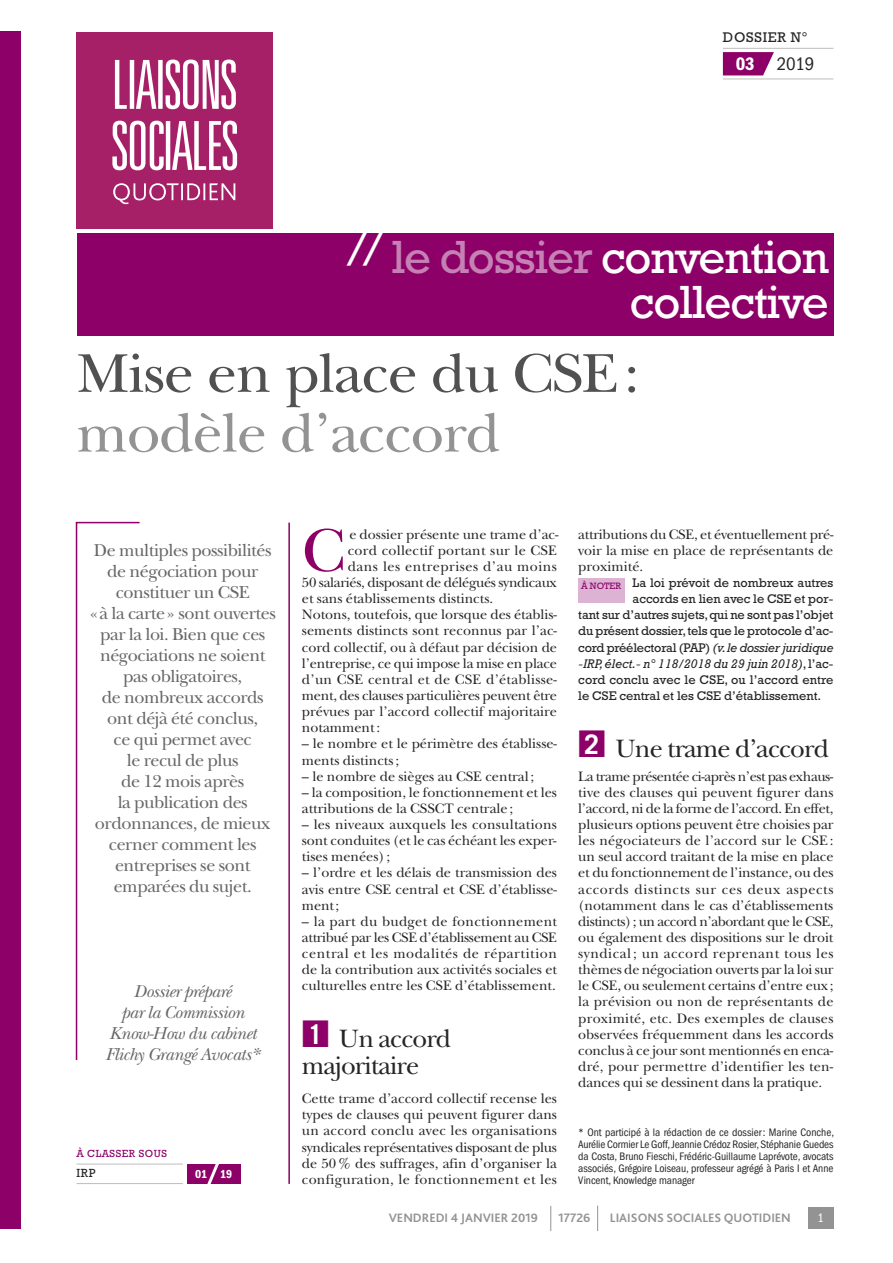
<style>
.page{position:relative;width:893px;height:1263px;background:#fff}
.page>*{position:absolute;margin:0;border:0;box-sizing:border-box;transform-origin:0 0}
.t1{font:63.15px "New Baskerville Std";color:#8c0068}
.t2{font:57px "New Baskerville Std";letter-spacing:-.02em;color:#525152;scale:1.05 1}
.t3{font:57px "New Baskerville Std";letter-spacing:-.02em;color:#939393;scale:1.05 1}
.t4{font:47.25px/45px "Rockwell Std";letter-spacing:-.025em;color:#fff;text-align:right}
.t5{font:26.25px/27px "New Baskerville Std";letter-spacing:-.035em;color:#272627}
.t6{font:condensed 18.75px "ITC Franklin Gothic Std";color:#272627}
.t7{font:18px/21px "New Baskerville Std";letter-spacing:-.025em;color:#686768;text-align:center}
.t8{font:italic 18px/21px "New Baskerville Std";letter-spacing:-.025em;color:#686768;text-align:center}
.t9{font:14.25px/16.2px "New Baskerville Std";color:#272627;text-align:justify}
.t10{font:14.25px "New Baskerville Std";letter-spacing:-.02em;color:#272627}
.t11{font:14.25px "New Baskerville Std";letter-spacing:.02em;color:#272627}
.t12{font:14.25px "New Baskerville Std";letter-spacing:.035em;color:#272627}
.t13{font:14.25px "Rockwell Std";letter-spacing:.05em;color:#272627}
.t14{font:12.75px "Rockwell Std";letter-spacing:-.01em;color:#272627}
.t15{font:700 12.75px "Bliss 2";color:#939393}
.t16{font:italic 12.75px "Rockwell Std";color:#272627}
.t17{font:12.75px "Rockwell Std";letter-spacing:.01em;color:#272627}
.t18{font:condensed 12.75px "ITC Franklin Gothic Std";color:#fff}
.t19{font:12px "ITC Franklin Gothic Std Dm Cd";color:#fff}
.t20{font:12px "Rockwell Std";color:#272627}
.t21{font:condensed 11.25px/12px "ITC Franklin Gothic Std";letter-spacing:-.005em;color:#272627;text-align:justify}
.t22{font:10.5px "Rockwell Std";letter-spacing:.05em;color:#8c0068}
.t23{font:9.3px "Rockwell Std";color:#8c0068}
.s1{font-family:"ITC Franklin Gothic Std Dm Cd";font-stretch:normal;color:#fff}
.s2{color:#c580b4}
.s3{color:#8c0068}
.s4{font-family:"Trade Gothic LT Std";font-weight:700;font-size:27px;color:#fff}
.s5{font-style:italic}
.s6{font-style:normal}
</style>
<div class="page">
<svg style="left:723px;top:52px;width:51px;height:23px"></svg>
<div style="left:578px;top:578px;width:47px;height:25px;background:#dcb3d2"></div>
<div style="left:77px;top:234px;width:756px;height:102px;background:#8c0068"></div>
<div style="left:77px;top:32px;width:196px;height:196px;background:#a62067"></div>
<svg style="left:112px;top:60px;width:125px;height:144px"></svg>
<hr style="left:723px;top:48px;width:110px;height:1px;background:#bebebe">
<hr style="left:723px;top:79px;width:110px;height:1px;background:#bebebe">
<hr style="left:76px;top:523px;width:1px;height:537px;background:#8c0068">
<hr style="left:288px;top:523px;width:2px;height:661px;background:#8c0068">
<hr style="left:76px;top:522px;width:64px;height:1px;background:#8c0068">
<hr style="left:77px;top:1164px;width:106px;height:1px;background:#bebebe">
<hr style="left:77px;top:1183px;width:106px;height:1px;background:#bebebe">
<div style="left:187px;top:1165px;width:53px;height:19px;background:#8c0068"></div>
<svg style="left:204px;top:1164px;width:19px;height:20px"></svg>
<div style="left:808px;top:1208px;width:25px;height:21px;background:#939393"></div>
<svg style="left:550px;top:1206px;width:1px;height:25px"></svg>
<svg style="left:597px;top:1205px;width:1px;height:26px"></svg>
<div style="left:0;top:32px;width:21px;height:1197px;background:#8c0068"></div>
<p class="t13" style="left:723px;top:32px;width:86px">DOSSIER N°</p>
<h3 class="t6" style="left:736px;top:58px;width:80px"><span class="s1">03</span> 2019</h3>
<h3 class="t4" style="left:347px;top:240px;width:484px">// <span class="s2">le dossier</span> convention collective</h3>
<h2 class="t2" style="left:77px;top:353px;width:538px">Mise en place du CSE:</h2>
<h2 class="t3" style="left:77px;top:413px;width:405px">modèle d’accord</h2>
<p class="t7" style="left:90px;top:542px;width:188px">De multiples possibilités de négociation pour constituer un CSE<br>«à la carte» sont ouvertes par la loi. Bien que ces négociations ne soient pas obligatoires,<br>de nombreux accords ont déjà été conclus,<br>ce qui permet avec<br>le recul de plus<br>de 12 mois après<br>la publication des ordonnances, de mieux cerner comment les entreprises se sont emparées du sujet.</p>
<p class="t8" style="left:106px;top:983px;width:156px">Dossier préparé<br>par la Commission<br>Know-How du cabinet<br>Flichy Grangé Avocats*</p>
<p class="t22" style="left:77px;top:1150px;width:92px">À CLASSER SOUS</p>
<p class="t20" style="left:77px;top:1169px;width:21px">IRP</p>
<p class="t19" style="left:195px;top:1170px;width:38px">01 19</p>
<h1 class="t1" style="left:302px;top:528px;width:44px">C</h1>
<p class="t9" style="left:349px;top:527px;width:211px">e dossier présente une trame d’ac-</p>
<p class="t9" style="left:348px;top:544px;width:211px">cord collectif portant sur le CSE</p>
<p class="t12" style="left:348px;top:561px;width:211px">dans les entreprises d’au moins</p>
<p class="t10" style="left:302px;top:577px;width:257px">50 salariés, disposant de délégués syndicaux</p>
<p class="t9" style="left:302px;top:592px;width:193px">et sans établissements distincts.</p>
<p class="t9" style="left:302px;top:608px;width:257px">Notons, toutefois, que lorsque des établis-</p>
<p class="t9" style="left:302px;top:624px;width:257px">sements distincts sont reconnus par l’ac-</p>
<p class="t9" style="left:302px;top:640px;width:257px">cord collectif, ou à défaut par décision de</p>
<p class="t9" style="left:302px;top:656px;width:257px">l’entreprise, ce qui impose la mise en place</p>
<p class="t11" style="left:302px;top:674px;width:257px">d’un CSE central et de CSE d’établisse-</p>
<p class="t10" style="left:302px;top:690px;width:257px">ment, des clauses particulières peuvent être</p>
<p class="t9" style="left:302px;top:705px;width:257px">prévues par l’accord collectif majoritaire</p>
<p class="t9" style="left:302px;top:721px;width:80px">notamment:</p>
<p class="t9" style="left:302px;top:737px;width:257px">– le nombre et le périmètre des établisse&shy;ments distincts;</p>
<p class="t9" style="left:302px;top:769px;width:234px">– le nombre de sièges au CSE central;</p>
<p class="t9" style="left:302px;top:785px;width:257px">– la composition, le fonctionnement et les attributions de la CSSCT centrale;</p>
<p class="t9" style="left:302px;top:818px;width:257px">– les niveaux auxquels les consultations sont conduites (et le cas échéant les exper&shy;tises menées) ;</p>
<p class="t9" style="left:302px;top:866px;width:257px">– l’ordre et les délais de transmission des avis entre CSE central et CSE d’établisse&shy;ment;</p>
<p class="t9" style="left:302px;top:914px;width:257px">– la part du budget de fonctionnement attribué par les CSE d’établissement au CSE central et les modalités de répartition de la contribution aux activités sociales et culturelles entre les CSE d’établissement.</p>
<h3 class="t5" style="left:302px;top:1028px;width:151px"><span class="s3">■</span><span class="s4">1</span> Un accord majoritaire</h3>
<p class="t9" style="left:302px;top:1092px;width:257px">Cette trame d’accord collectif recense les types de clauses qui peuvent figurer dans un accord conclu avec les organisations syndicales représentatives disposant de plus de 50% des suffrages, afin d’organiser la configuration, le fonctionnement et les</p>
<p class="t9" style="left:578px;top:527px;width:257px">attributions du CSE, et éventuellement pré&shy;voir la mise en place de représentants de proximité.</p>
<p class="t14" style="left:633px;top:578px;width:202px">La loi prévoit de nombreux autres</p>
<p class="t14" style="left:633px;top:595px;width:202px">accords en lien avec le CSE et por-</p>
<p class="t14" style="left:578px;top:611px;width:257px">tant sur d’autres sujets,qui ne sont pas l’objet</p>
<p class="t14" style="left:578px;top:627px;width:257px">du présent dossier,tels que le protocole d’ac-</p>
<p class="t14" style="left:578px;top:643px;width:257px">cord préélectoral (PAP) <span class="s5">(v.le dossierjuridique</span></p>
<p class="t16" style="left:578px;top:659px;width:257px">-IRP,élect.- n° 118/2018 du 29 juin 2018)<span class="s6">,l’ac-</span></p>
<p class="t17" style="left:578px;top:675px;width:257px">cord conclu avec le CSE, ou l’accord entre</p>
<p class="t14" style="left:578px;top:691px;width:244px">le CSE central et les CSE d’établissement.</p>
<h3 class="t5" style="left:578px;top:738px;width:252px"><span class="s3">■</span><span class="s4">2</span> Une trame d’accord</h3>
<p class="t9" style="left:578px;top:769px;width:257px">La trame présentée ci-après n’est pas exhaus&shy;tive des clauses qui peuvent figurer dans l’accord, ni de la forme de l’accord. En effet, plusieurs options peuvent être choisies par les négociateurs de l’accord sur le CSE: un seul accord traitant de la mise en place et du fonctionnement de l’instance, ou des accords distincts sur ces deux aspects (notamment dans le cas d’établissements distincts); un accord n’abordant que le CSE, ou également des dispositions sur le droit syndical ; un accord reprenant tous les thèmes de négociation ouverts par la loi sur le CSE, ou seulement certains d’entre eux; la prévision ou non de représentants de proximité, etc. Des exemples de clauses observées fréquemment dans les accords conclus à ce jour sont mentionnés en enca&shy;dré, pour permettre d’identifier les ten&shy;dances qui se dessinent dans la pratique.</p>
<p class="t23" style="left:581px;top:583px;width:41px">À NOTER</p>
<p class="t21" style="left:578px;top:1127px;width:257px">* Ont participé à la rédaction de ce dossier: Marine Conche, Aurélie Cormier Le Goff,Jeannie Crédoz Rosier,Stéphanie Guedes da Costa, Bruno Fieschi, Frédéric-Guillaume Laprévote, avocats associés, Grégoire Loiseau, professeur agrégé à Paris I et Anne Vincent, Knowledge manager</p>
<p class="t15" style="left:389px;top:1213px;width:151px">VENDREDI 4 JANVIER 2019</p>
<p class="t15" style="left:558px;top:1213px;width:34px">17726</p>
<p class="t15" style="left:610px;top:1213px;width:182px">LIAISONS SOCIALES QUOTIDIEN</p>
<p class="t18" style="left:817px;top:1213px;width:8px">1</p>
</div>
